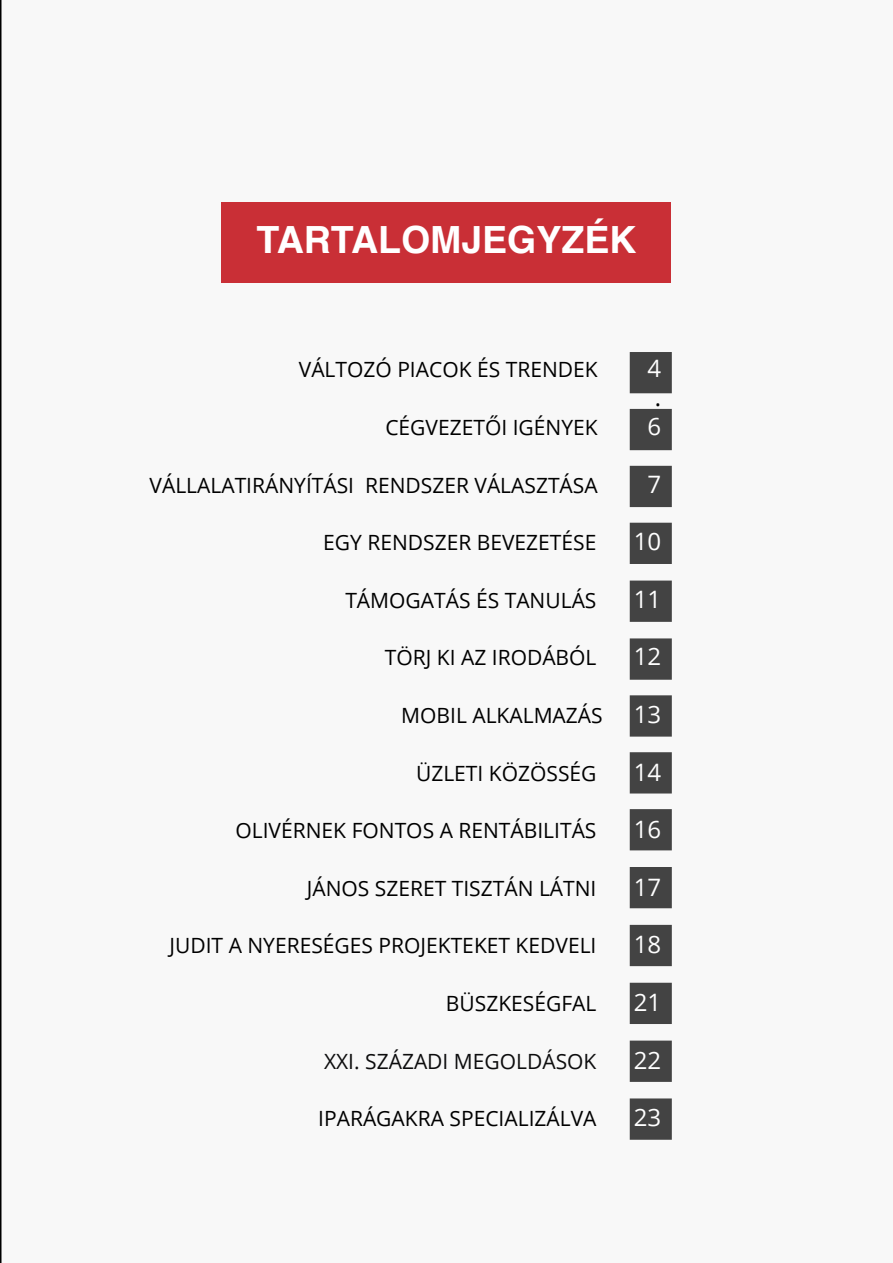
<style>
.page{position:relative;width:893px;height:1263px;background:#fff}
.page>*{position:absolute;margin:0;border:0;box-sizing:border-box;transform-origin:0 0}
.t1{font:700 37.5px "Helvetica";color:#fff}
.t2{font:24px "Open Sans";color:#fff}
.t3{font:24px "Open Sans";color:#000}
.t4{font:21px "Open Sans";color:#000}
.t5{font:21px "Open Sans";color:#0d0d0e}
</style>
<div class="page">
<div style="left:630px;top:581px;width:41px;height:40px;background:#434343"></div>
<div style="left:630px;top:523px;width:41px;height:40px;background:#434343"></div>
<div style="left:630px;top:466px;width:41px;height:40px;background:#434343"></div>
<div style="left:630px;top:410px;width:41px;height:39px;background:#434343"></div>
<div style="left:630px;top:353px;width:41px;height:40px;background:#434343"></div>
<div style="left:630px;top:868px;width:41px;height:39px;background:#434343"></div>
<div style="left:630px;top:810px;width:41px;height:40px;background:#434343"></div>
<div style="left:630px;top:753px;width:41px;height:40px;background:#434343"></div>
<div style="left:630px;top:696px;width:41px;height:40px;background:#434343"></div>
<div style="left:630px;top:639px;width:41px;height:40px;background:#434343"></div>
<div style="left:630px;top:926px;width:41px;height:39px;background:#434343"></div>
<div style="left:630px;top:1041px;width:41px;height:40px;background:#434343"></div>
<div style="left:630px;top:983px;width:41px;height:40px;background:#434343"></div>
<div style="left:630px;top:1099px;width:41px;height:40px;background:#434343"></div>
<div style="left:222px;top:202px;width:449px;height:81px;background:#c92f36"></div>
<h1 class="t1" style="left:257px;top:210px;width:381px">TARTALOMJEGYZÉK</h1>
<p class="t4" style="left:299px;top:355px;width:300px">VÁLTOZÓ PIACOK ÉS TRENDEK</p>
<p class="t2" style="left:648px;top:352px;width:15px">4</p>
<p class="t3" style="left:655px;top:381px;width:8px">.</p>
<p class="t4" style="left:385px;top:413px;width:214px">CÉGVEZETŐI IGÉNYEK</p>
<p class="t2" style="left:648px;top:410px;width:15px">6</p>
<p class="t4" style="left:150px;top:470px;width:450px">VÁLLALATIRÁNYÍTÁSI RENDSZER VÁLASZTÁSA</p>
<p class="t2" style="left:648px;top:467px;width:15px">7</p>
<p class="t4" style="left:323px;top:528px;width:275px">EGY RENDSZER BEVEZETÉSE</p>
<p class="t2" style="left:634px;top:525px;width:29px">10</p>
<p class="t4" style="left:345px;top:586px;width:253px">TÁMOGATÁS ÉS TANULÁS</p>
<p class="t2" style="left:634px;top:583px;width:29px">11</p>
<p class="t4" style="left:385px;top:643px;width:213px">TÖRJ KI AZ IRODÁBÓL</p>
<p class="t2" style="left:634px;top:640px;width:29px">12</p>
<p class="t4" style="left:401px;top:701px;width:203px">MOBIL ALKALMAZÁS</p>
<p class="t2" style="left:634px;top:698px;width:29px">13</p>
<p class="t4" style="left:416px;top:758px;width:182px">ÜZLETI KÖZÖSSÉG</p>
<p class="t2" style="left:634px;top:755px;width:29px">14</p>
<p class="t4" style="left:236px;top:816px;width:362px">OLIVÉRNEK FONTOS A RENTÁBILITÁS</p>
<p class="t2" style="left:634px;top:813px;width:29px">16</p>
<p class="t4" style="left:307px;top:874px;width:291px">JÁNOS SZERET TISZTÁN LÁTNI</p>
<p class="t2" style="left:634px;top:871px;width:29px">17</p>
<p class="t4" style="left:170px;top:931px;width:428px">JUDIT A NYERESÉGES PROJEKTEKET KEDVELI</p>
<p class="t2" style="left:634px;top:928px;width:29px">18</p>
<p class="t4" style="left:446px;top:989px;width:152px">BÜSZKESÉGFAL</p>
<p class="t2" style="left:634px;top:986px;width:29px">21</p>
<p class="t5" style="left:324px;top:1046px;width:274px">XXI. SZÁZADI MEGOLDÁSOK</p>
<p class="t2" style="left:634px;top:1043px;width:29px">22</p>
<p class="t4" style="left:318px;top:1104px;width:280px">IPARÁGAKRA SPECIALIZÁLVA</p>
<p class="t2" style="left:634px;top:1101px;width:29px">23</p>
</div>
